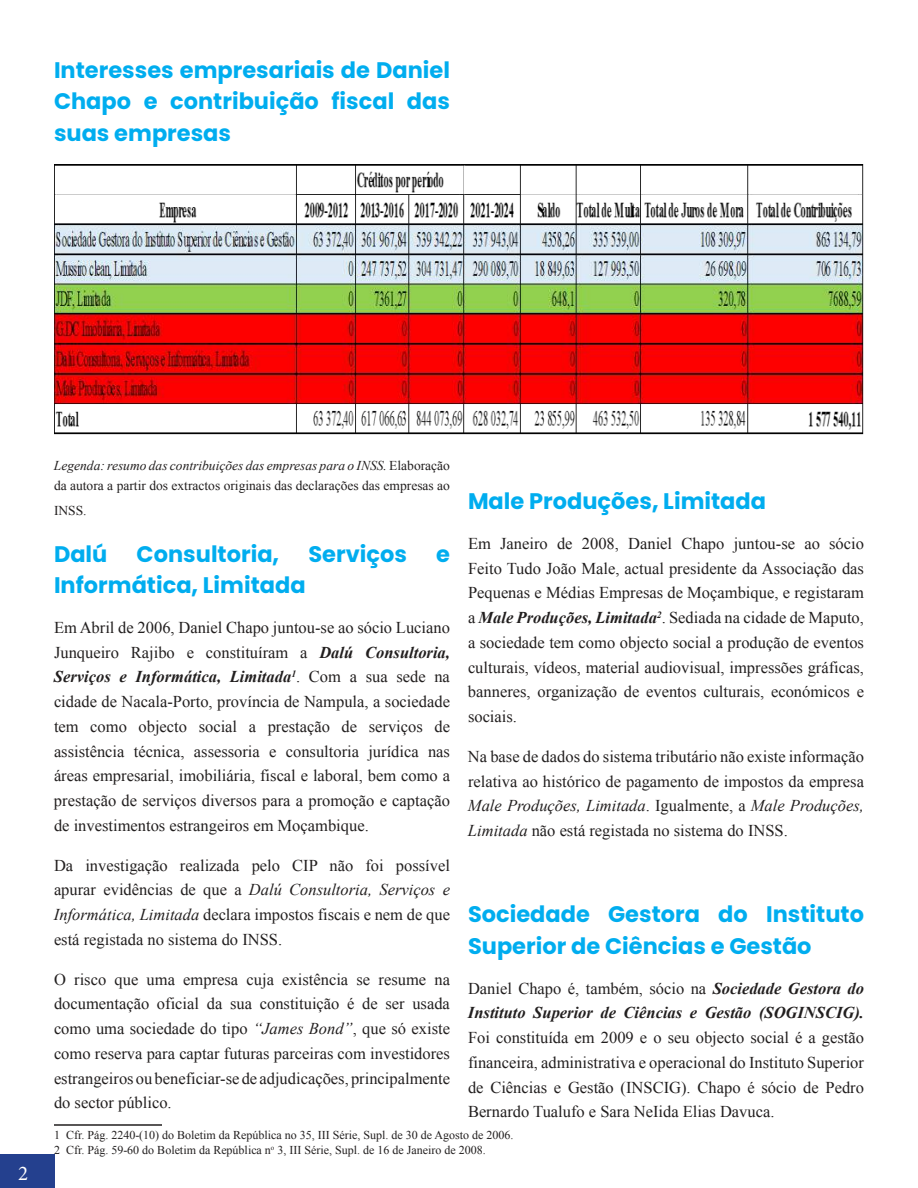
<style>
.page{position:relative;width:918px;height:1188px;background:#fff}
.page>*{position:absolute;margin:0;border:0;box-sizing:border-box;transform-origin:0 0}
.t1{font:700 22.5px/31.5px "Poppins";color:#00adef;text-align:justify}
.t2{font:21px "Minion Pro";color:#fff}
.t3{font:16.5px/24.8px "Times New Roman";color:#221f1f;text-align:justify}
.t4{font:italic 700 16.5px/24.8px "Times New Roman";color:#221f1f}
.t5{font:13.5px/20.2px "Times New Roman";color:#221f1f}
.t6{font:12px/14.4px "Times New Roman";color:#221f1f}
.s1{font-style:italic}
.s2{font-weight:700;font-style:italic}
.s3{font-weight:400;font-style:normal}
</style>
<div class="page">
<div style="left:0;top:1154px;width:54px;height:34px;background:#24408e"></div>
<img style="left:54px;top:165px;width:810px;height:270px">
<hr style="left:54px;top:1124px;width:108px;height:2px;background:#221f1f">
<h1 class="t1" style="left:54px;top:56px;width:398px">Interesses empresariais de Daniel Chapo e contribuição fiscal das suas empresas</h1>
<p class="t2" style="left:18px;top:1164px;width:12px">2</p>
<p class="t5" style="left:54px;top:457px;width:398px"><span class="s1">Legenda: resumo das contribuições das empresas para o INSS.</span> Elaboração da autora a partir dos extractos originais das declarações das empresas ao</p>
<p class="t5" style="left:54px;top:502px;width:34px">INSS.</p>
<h1 class="t1" style="left:54px;top:540px;width:55px">Dalú</h1>
<h1 class="t1" style="left:137px;top:540px;width:144px">Consultoria,</h1>
<h1 class="t1" style="left:308px;top:540px;width:100px">Serviços</h1>
<h1 class="t1" style="left:436px;top:540px;width:15px">e</h1>
<h1 class="t1" style="left:54px;top:571px;width:253px">Informática, Limitada</h1>
<p class="t3" style="left:54px;top:617px;width:398px">Em Abril de 2006, Daniel Chapo juntou-se ao sócio Luciano Junqueiro Rajibo e constituíram a <span class="s2">D alú Consultoria, Serviços e Informática, Limitada</span><sup>1</sup>. Com a sua sede na cidade de Nacala-Porto, província de Nampula, a sociedade tem como objecto social a prestação de serviços de assistência técnica, assessoria e consultoria jurídica nas áreas empresarial, imobiliária, fiscal e laboral, bem como a prestação de serviços diversos para a promoção e captação de investimentos estrangeiros em Moçambique.</p>
<p class="t3" style="left:54px;top:854px;width:398px">Da investigação realizada pelo CIP não foi possível apurar evidências de que a <span class="s1">Dalú Consultoria, Serviços e Informática, Limitada</span> declara impostos fiscais e nem de que está registada no sistema do INSS.</p>
<p class="t3" style="left:54px;top:968px;width:398px">O risco que uma empresa cuja existência se resume na documentação oficial da sua constituição é de ser usada como uma sociedade do tipo <span class="s1">“James Bond”</span>, que só existe como reserva para captar futuras parceiras com investidores estrangeiros ou beneficiar-se de adjudicações, principalmente do sector público.</p>
<p class="t6" style="left:54px;top:1129px;width:461px">1 Cfr. Pág. 2240-(10) do Boletim da República no 35, III Série, Supl. de 30 de Agosto de 2006.<br>2 Cfr. Pág. 59-60 do Boletim da República n<sup>o</sup> 3, III Série, Supl. de 16 de Janeiro de 2008.</p>
<h1 class="t1" style="left:468px;top:487px;width:300px">Male Produções, Limitada</h1>
<p class="t3" style="left:468px;top:533px;width:398px">Em Janeiro de 2008, Daniel Chapo juntou-se ao sócio Feito Tudo João Male, actual presidente da Associação das Pequenas e Médias Empresas de Moçambique, e registaram a <span class="s2">Male Produções, Limitada</span><sup>2</sup>. Sediada na cidade de Maputo, a sociedade tem como objecto social a produção de eventos culturais, vídeos, material audiovisual, impressões gráficas, banneres, organização de eventos culturais, económicos e sociais.</p>
<p class="t3" style="left:468px;top:746px;width:398px">Na base de dados do sistema tributário não existe informação relativa ao histórico de pagamento de impostos da empresa <span class="s1">M ale Produções, Limitada</span>. Igualmente, a <span class="s1">M ale Produções, Limitada</span> não está registada no sistema do INSS.</p>
<h1 class="t1" style="left:468px;top:900px;width:398px">Sociedade Gestora do Instituto<br>Superior de Ciências e Gestão</h1>
<p class="t4" style="left:468px;top:977px;width:398px"><span class="s3">Daniel Chapo é, também, sócio na</span> S ociedade Gestora do<br>Instituto Superior de Ciências e Gestão (S OGINSCIG).</p>
<p class="t3" style="left:468px;top:1027px;width:398px">Foi constituída em 2009 e o seu objecto social é a gestão financeira, administrativa e operacional do Instituto Superior de Ciências e Gestão (INSCIG). Chapo é sócio de Pedro Bernardo Tualufo e Sara NeIida Elias Davuca.</p>
</div>
